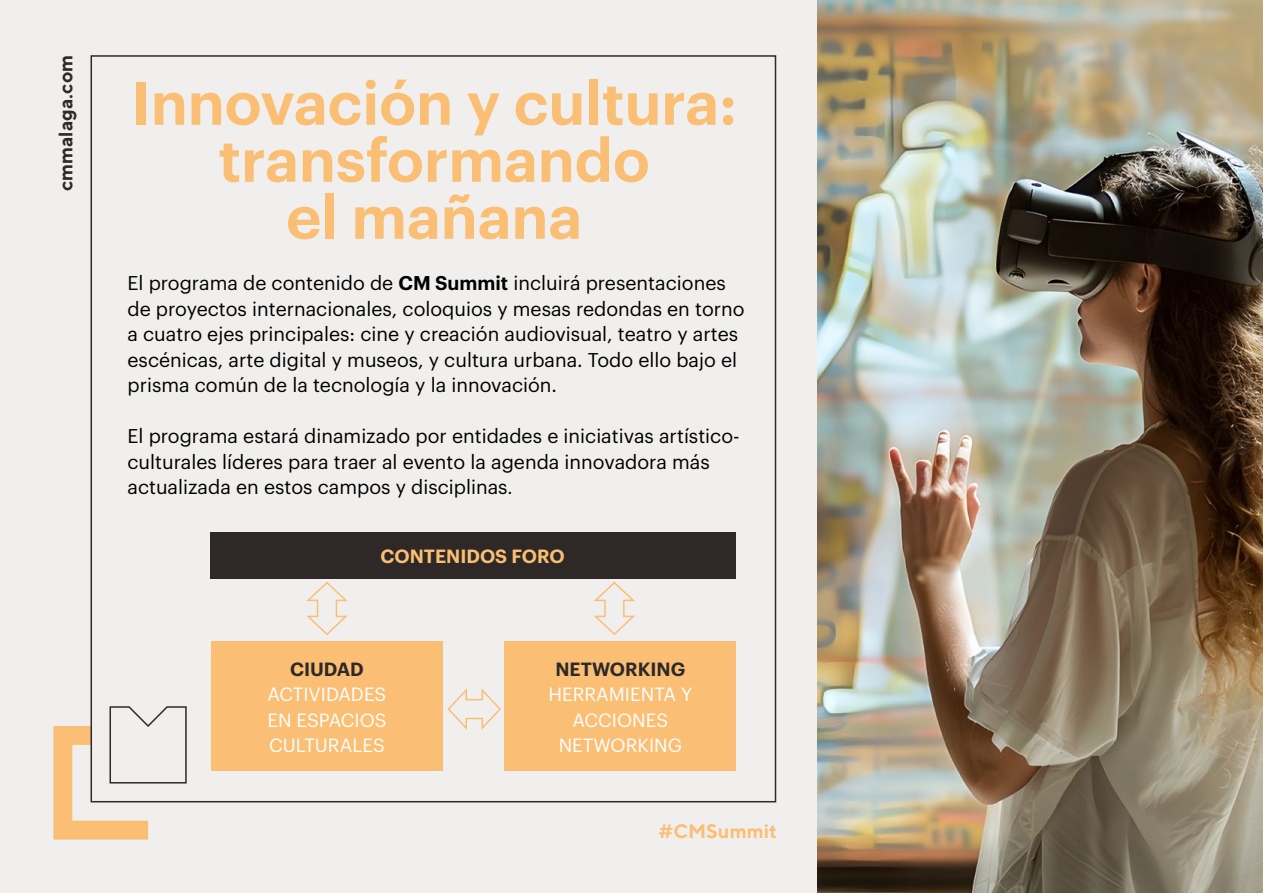
<style>
.page{position:relative;width:1263px;height:893px;background:#f0efed}
.page>*{position:absolute;margin:0;border:0;box-sizing:border-box;transform-origin:0 0}
.t1{font:600 60px/57px "Graphik";color:#fabf75;text-align:center}
.t2{font:19.5px/25.5px "Graphik";color:#000}
.t3{font:700 19.5px "TT Norms";color:#2e2a25}
.t4{font:700 19.5px "TT Norms";color:#fabf75}
.t5{font:18.75px/25.3px "Graphik";color:#fff;text-align:center}
.t6{font:600 18.75px "Graphik";color:#2e2926}
.t7{font:600 18.75px "Graphik";color:#fabf75}
.s1{font-weight:600}
.s2{font-size:18px}
</style>
<div class="page">
<svg style="left:53px;top:726px;width:95px;height:114px"></svg>
<svg style="left:90px;top:55px;width:687px;height:748px"></svg>
<img style="left:817px;top:0;width:446px;height:893px">
<div style="left:210px;top:533px;width:525px;height:46px;background:#2e2926"></div>
<div style="left:505px;top:641px;width:231px;height:130px;background:#fabf75"></div>
<div style="left:211px;top:641px;width:231px;height:130px;background:#fabf75"></div>
<svg style="left:446px;top:686px;width:56px;height:46px"></svg>
<svg style="left:304px;top:580px;width:46px;height:56px"></svg>
<svg style="left:592px;top:580px;width:45px;height:56px"></svg>
<p class="t3" style="left:54px;top:191px;width:138px;rotate:-90deg">cmmalaga.com</p>
<h1 class="t1" style="left:131px;top:69px;width:607px">Innovación y cultura: transformando<br>el mañana</h1>
<p class="t2" style="left:127px;top:269px;width:619px">El programa de contenido de <span class="s1">CM Summit</span> incluirá presentaciones de proyectos internacionales, coloquios y mesas redondas en torno a cuatro ejes principales: cine y creación audiovisual, teatro y artes escénicas, arte digital y museos, y cultura urbana. Todo ello bajo el prisma común de la tecnología y la innovación.</p>
<p class="t2" style="left:127px;top:422px;width:614px">El programa estará dinamizado por entidades e iniciativas artístico&shy;culturales líderes para traer al evento la agenda innovadora más actualizada en estos campos y disciplinas<span class="s2">.</span></p>
<p class="t7" style="left:380px;top:542px;width:186px">CONTENIDOS FORO</p>
<p class="t6" style="left:290px;top:655px;width:75px">CIUDAD</p>
<p class="t5" style="left:267px;top:680px;width:120px;text-align:justify">ACTIVIDADES EN ESPACIOS CULTURALES</p>
<p class="t6" style="left:555px;top:655px;width:132px">NETWORKING</p>
<p class="t5" style="left:548px;top:680px;width:145px">HERRAMIENTA Y<br>ACCIONES<br>NETWORKING</p>
<p class="t4" style="left:659px;top:818px;width:120px">#CMSummit</p>
</div>
